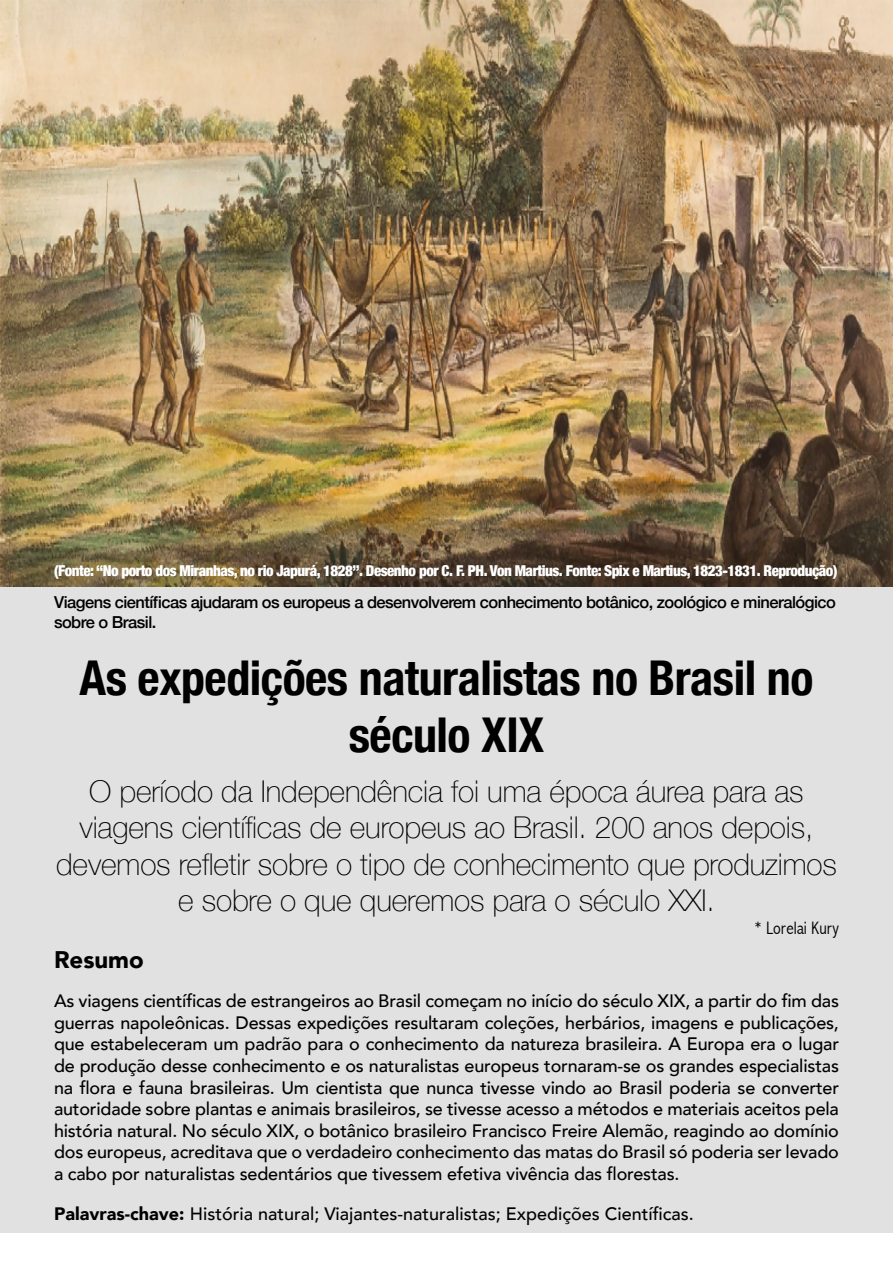
<style>
.page{position:relative;width:893px;height:1263px;background:#fff}
.page>*{position:absolute;margin:0;border:0;box-sizing:border-box;transform-origin:0 0}
.t1{font:700 condensed 48px/57.6px "Helvetica Neue";letter-spacing:-.01em;color:#000;text-align:center}
.t2{font:100 30px/36px "Helvetica Neue";letter-spacing:-.005em;color:#000;text-align:center}
.t3{font:900 24px "Avenir";color:#000}
.t4{font:500 18px/21.6px "Avenir";color:#000;text-align:justify}
.t5{font:300 condensed 18px "Abadi";color:#000}
.t6{font:500 16.5px/19.8px "Helvetica Neue";letter-spacing:-.03em;color:#000}
.t7{font:900 condensed 15px "Helvetica Neue";letter-spacing:-.03em;color:#fff}
.s1{font-weight:900}
</style>
<div class="page">
<div style="left:0;top:587px;width:893px;height:646px;background:#e1e1e1"></div>
<img style="left:0;top:0;width:893px;height:587px">
<p class="t7" style="left:54px;top:558px;width:785px">(Fonte: “No porto dos Miranhas, no rio Japurá, 1828”. Desenho por C. F. PH. Von Martius. Fonte: Spix e Martius, 1823-1831. Reprodução)</p>
<p class="t7" style="left:54px;top:558px;width:256px">??????????????????????????????????</p>
<p class="t6" style="left:54px;top:591px;width:783px">Viagens científicas ajudaram os europeus a desenvolverem conhecimento botânico, zoológico e mineralógico sobre o Brasil.</p>
<h1 class="t1" style="left:80px;top:645px;width:735px">As expedições naturalistas no Brasil no século XIX</h1>
<h2 class="t2" style="left:56px;top:772px;width:782px">O período da Independência foi uma época áurea para as viagens científicas de europeus ao Brasil. 200 anos depois, devemos refletir sobre o tipo de conhecimento que produzimos e sobre o que queremos para o século XXI.</h2>
<p class="t5" style="left:754px;top:917px;width:86px">* Lorelai Kury</p>
<h3 class="t3" style="left:54px;top:939px;width:91px">Resumo</h3>
<p class="t4" style="left:54px;top:989px;width:786px">As viagens científicas de estrangeiros ao Brasil começam no início do século XIX, a partir do fim das guerras napoleônicas. Dessas expedições resultaram coleções, herbários, imagens e publicações, que estabeleceram um padrão para o conhecimento da natureza brasileira. A Europa era o lugar de produção desse conhecimento e os naturalistas europeus tornaram-se os grandes especialistas na flora e fauna brasileiras. Um cientista que nunca tivesse vindo ao Brasil poderia se converter autoridade sobre plantas e animais brasileiros, se tivesse acesso a métodos e materiais aceitos pela história natural. No século XIX, o botânico brasileiro Francisco Freire Alemão, reagindo ao domínio dos europeus, acreditava que o verdadeiro conhecimento das matas do Brasil só poderia ser levado a cabo por naturalistas sedentários que tivessem efetiva vivência das florestas.</p>
<p class="t4" style="left:54px;top:1201px;width:641px"><span class="s1">Palavras-chave:</span> História natural; Viajantes-naturalistas; Expedições Científicas.</p>
</div>
